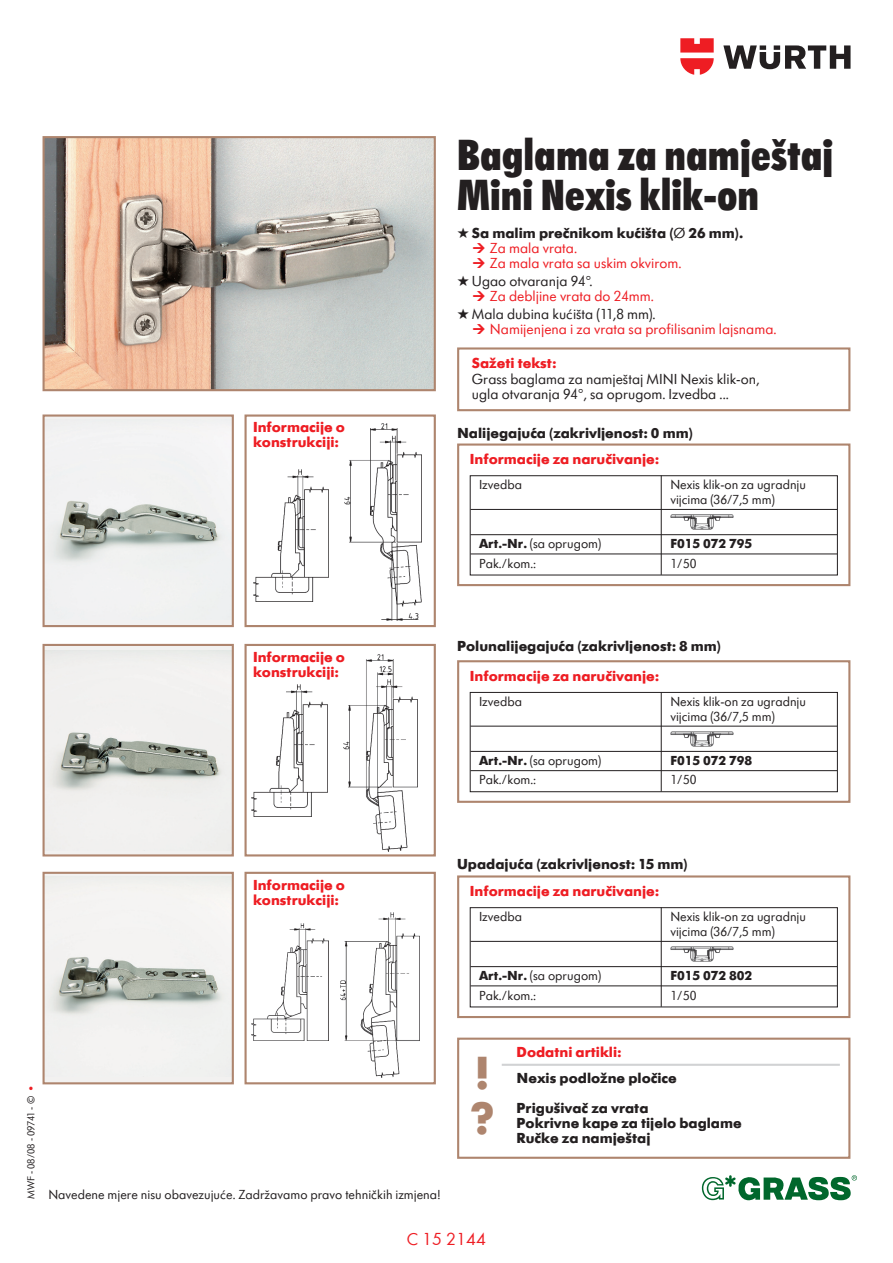
<style>
.page{position:relative;width:893px;height:1263px;background:#fff}
.page>*{position:absolute;margin:0;border:0;box-sizing:border-box;transform-origin:0 0}
.t1{font:700 48px/45px "Futura SB";color:#ae856e}
.t2{font:45px/40.5px "Futura SB Ext Bol Con";color:#231f20}
.t3{font:18px "Wuerth";color:#ee1d23}
.t4{font:15px/15px "Futura SB";color:#ee1d23}
.t5{font:700 15px/15px "Futura SB";color:#ee1d23}
.t6{font:700 15px/30px "Futura SB";color:#231f20}
.t7{font:15px/15px "Futura SB";color:#231f20}
.t8{font:13.5px/15px "Futura SB";color:#231f20}
.t9{font:700 13.5px "Futura SB";color:#231f20}
.t10{font:10.5px "Futura SB";color:#231f20}
.s1{color:#231f20}
.s2{font-weight:700;color:#231f20}
.s3{font-weight:700}
.s4{color:#ee1d23}
</style>
<div class="page">
<svg style="left:702px;top:1175px;width:155px;height:25px"></svg>
<img style="left:251px;top:924px;width:78px;height:116px">
<img style="left:341px;top:912px;width:79px;height:165px">
<img style="left:252px;top:685px;width:76px;height:132px">
<img style="left:343px;top:654px;width:74px;height:197px">
<img style="left:253px;top:470px;width:76px;height:132px">
<img style="left:344px;top:423px;width:77px;height:197px">
<img style="left:46px;top:139px;width:387px;height:249px">
<div style="left:43px;top:136px;width:393px;height:255px;border:2px solid #ae856e"></div>
<div style="left:45px;top:417px;width:187px;height:208px;background:#f2f1f0"></div>
<img style="left:53px;top:501px;width:167px;height:61px">
<div style="left:43px;top:414px;width:191px;height:213px;border:2px solid #ae856e"></div>
<div style="left:457px;top:347px;width:393px;height:64px;border:2px solid #ae856e"></div>
<div style="left:45px;top:646px;width:187px;height:208px;background:#f2f1f0"></div>
<img style="left:46px;top:650px;width:185px;height:140px">
<div style="left:43px;top:644px;width:191px;height:212px;border:2px solid #ae856e"></div>
<div style="left:45px;top:874px;width:187px;height:208px;background:#f2f1f0"></div>
<img style="left:52px;top:957px;width:169px;height:57px">
<div style="left:43px;top:872px;width:191px;height:212px;border:2px solid #ae856e"></div>
<div style="left:457px;top:1037px;width:393px;height:122px;border:2px solid #ae856e"></div>
<hr style="left:502px;top:1064px;width:338px;height:2px;background:#d1d2d4">
<div style="left:457px;top:443px;width:393px;height:143px;border:2px solid #ae856e"></div>
<div style="left:470px;top:475px;width:368px;height:100px;border:1px solid #231f20"></div>
<hr style="left:470px;top:509px;width:367px;height:1px;background:#231f20">
<hr style="left:470px;top:534px;width:367px;height:1px;background:#231f20">
<hr style="left:470px;top:554px;width:367px;height:1px;background:#231f20">
<hr style="left:661px;top:475px;width:1px;height:100px;background:#231f20">
<img style="left:670px;top:514px;width:64px;height:16px">
<div style="left:244px;top:414px;width:192px;height:213px;border:2px solid #ae856e"></div>
<div style="left:244px;top:644px;width:192px;height:212px;border:2px solid #ae856e"></div>
<div style="left:244px;top:872px;width:192px;height:212px;border:2px solid #ae856e"></div>
<div style="left:457px;top:660px;width:393px;height:143px;border:2px solid #ae856e"></div>
<div style="left:470px;top:692px;width:368px;height:100px;border:1px solid #231f20"></div>
<hr style="left:470px;top:726px;width:367px;height:1px;background:#231f20">
<hr style="left:470px;top:751px;width:367px;height:1px;background:#231f20">
<hr style="left:470px;top:770px;width:367px;height:1px;background:#231f20">
<hr style="left:661px;top:692px;width:1px;height:99px;background:#231f20">
<img style="left:670px;top:731px;width:64px;height:16px">
<div style="left:457px;top:875px;width:393px;height:143px;border:2px solid #ae856e"></div>
<div style="left:470px;top:907px;width:368px;height:100px;border:1px solid #231f20"></div>
<hr style="left:470px;top:941px;width:367px;height:1px;background:#231f20">
<hr style="left:470px;top:966px;width:367px;height:1px;background:#231f20">
<hr style="left:470px;top:985px;width:367px;height:1px;background:#231f20">
<hr style="left:661px;top:907px;width:1px;height:100px;background:#231f20">
<img style="left:670px;top:946px;width:64px;height:16px">
<svg style="left:723px;top:45px;width:127px;height:24px"></svg>
<svg style="left:680px;top:38px;width:34px;height:37px"></svg>
<p class="t5" style="left:253px;top:421px;width:93px">Informacije o konstrukciji:</p>
<p class="t5" style="left:253px;top:650px;width:93px">Informacije o konstrukciji:</p>
<h2 class="t2" style="left:457px;top:138px;width:378px">Baglama za namje{taj<br>Mini Nexis klik-on</h2>
<p class="t4" style="left:490px;top:226px;width:255px;text-indent:-33px"><span class="s1">★</span> <span class="s2">Sa malim pre~nikom ku}i{ta (</span><span class="s1">Ø</span> <span class="s2">26 mm).<br></span>Za mala vrata.<br>Za mala vrata sa uskim okvirom.</p>
<p class="t4" style="left:490px;top:275px;width:165px;text-indent:-33px"><span class="s1">★ Ugao otvaranja 94°.<br></span>Za debljine vrata do 24mm.</p>
<p class="t4" style="left:490px;top:308px;width:288px;text-indent:-33px"><span class="s1">★ Mala dubina ku}i{ta (11,8 mm).<br></span>Namijenjena i za vrata sa profilisanim lajsnama.</p>
<p class="t5" style="left:472px;top:357px;width:86px">Sa`eti tekst:</p>
<p class="t7" style="left:472px;top:373px;width:289px">Grass baglama za namje{taj MINI Nexis klik-on, ugla otvaranja 94°, sa oprugom. Izvedba ...</p>
<p class="t6" style="left:457px;top:419px;width:237px">Nalijegaju}a (zakrivljenost: 0 mm)</p>
<p class="t5" style="left:470px;top:453px;width:191px">Informacije za naru~ivanje:</p>
<p class="t8" style="left:479px;top:478px;width:45px">Izvedba</p>
<p class="t8" style="left:670px;top:478px;width:137px">Nexis klik-on za ugradnju vijcima (36/7,5 mm)</p>
<p class="t8" style="left:479px;top:537px;width:124px"><span class="s3">Art.-Nr.</span> (sa oprugom)</p>
<p class="t9" style="left:670px;top:538px;width:83px">F015 072 795</p>
<p class="t8" style="left:479px;top:557px;width:59px">Pak./kom.:</p>
<p class="t8" style="left:670px;top:557px;width:28px">1/50</p>
<p class="t6" style="left:457px;top:632px;width:265px">Polunalijegaju}a (zakrivljenost: 8 mm)</p>
<p class="t5" style="left:470px;top:670px;width:191px">Informacije za naru~ivanje:</p>
<p class="t8" style="left:479px;top:695px;width:45px">Izvedba</p>
<p class="t8" style="left:670px;top:695px;width:137px">Nexis klik-on za ugradnju vijcima (36/7,5 mm)</p>
<p class="t8" style="left:479px;top:754px;width:124px"><span class="s3">Art.-Nr.</span> (sa oprugom)</p>
<p class="t9" style="left:670px;top:755px;width:83px">F015 072 798</p>
<p class="t8" style="left:479px;top:773px;width:59px">Pak./kom.:</p>
<p class="t8" style="left:670px;top:773px;width:28px">1/50</p>
<p class="t5" style="left:253px;top:878px;width:93px">Informacije o konstrukciji:</p>
<p class="t6" style="left:457px;top:850px;width:232px">Upadaju}a (zakrivljenost: 15 mm)</p>
<p class="t5" style="left:470px;top:885px;width:191px">Informacije za naru~ivanje:</p>
<p class="t8" style="left:479px;top:910px;width:45px">Izvedba</p>
<p class="t8" style="left:670px;top:910px;width:137px">Nexis klik-on za ugradnju vijcima (36/7,5 mm)</p>
<p class="t8" style="left:479px;top:969px;width:124px"><span class="s3">Art.-Nr.</span> (sa oprugom)</p>
<p class="t9" style="left:670px;top:970px;width:83px">F015 072 802</p>
<p class="t8" style="left:479px;top:989px;width:59px">Pak./kom.:</p>
<p class="t8" style="left:670px;top:989px;width:28px">1/50</p>
<p class="t10" style="left:27px;top:1199px;width:115px;rotate:-90deg">MWF - 08/08 - 09741 - © <span class="s4">•</span></p>
<p class="t8" style="left:48px;top:1188px;width:394px">Navedene mjere nisu obavezuju}e. Zadr`avamo pravo tehni~kih izmjena!</p>
<h1 class="t1" style="left:470px;top:1054px;width:26px">! ?</h1>
<h3 class="t3" style="left:407px;top:1227px;width:81px">C 15 2144</h3>
<p class="t5" style="left:517px;top:1046px;width:106px">Dodatni artikli:</p>
<p class="t6" style="left:517px;top:1064px;width:162px">Nexis podlo`ne plo~ice<br>Prigu{iva~ za vrata</p>
<p class="t6" style="left:517px;top:1117px;width:227px;line-height:15px">Pokrivne kape za tijelo baglame<br>Ru~ke za namje{taj</p>
</div>
